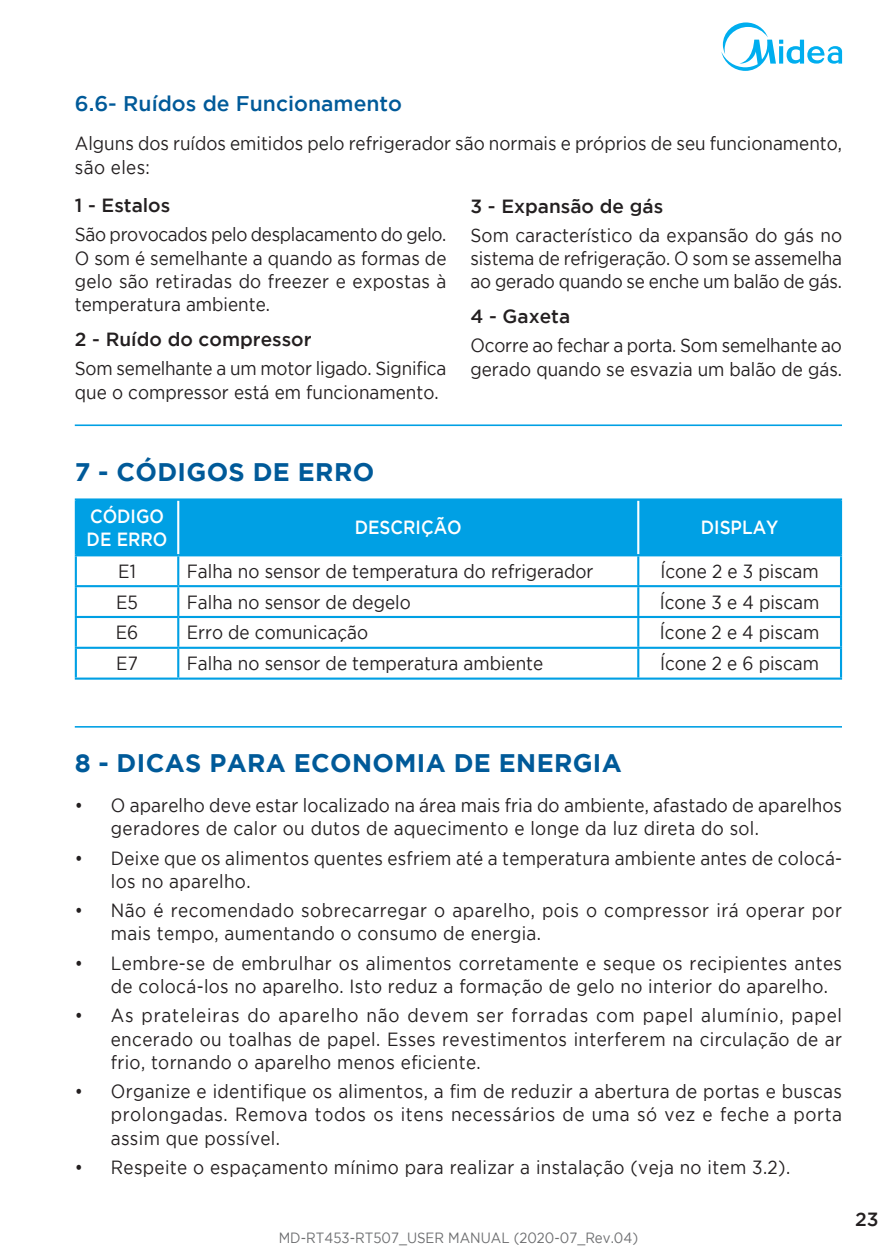
<style>
.page{position:relative;width:893px;height:1259px;background:#fff}
.page>*{position:absolute;margin:0;border:0;box-sizing:border-box;transform-origin:0 0}
.t1{font:700 25.5px "Gotham";letter-spacing:.015em;color:#005a99}
.t2{font:500 21px "Gotham";color:#005a99}
.t3{font:18.9px/23.4px "Gotham";letter-spacing:.01em;color:#231f20;scale:.9 1}
.t4{font:18.9px/23.4px "Gotham";letter-spacing:.03em;color:#231f20;scale:.9 1}
.t5{font:18.9px/23.4px "Gotham";letter-spacing:-.01em;color:#231f20;scale:.9 1}
.t6{font:500 18.9px "Gotham";color:#231f20}
.t7{font:500 18.9px/23.4px "Gotham";color:#fff;scale:.9 1}
.t8{font:14.7px "Gotham";color:#6d6e70;scale:.9 1}
</style>
<div class="page">
<svg style="left:721px;top:22px;width:121px;height:49px"></svg>
<hr style="left:75px;top:424px;width:767px;height:2px;background:#00a0e4">
<hr style="left:75px;top:726px;width:767px;height:1px;background:#00a0e4">
<div style="left:77px;top:500px;width:763px;height:54px;background:#00a0e4"></div>
<hr style="left:177px;top:500px;width:2px;height:54px;background:#fff">
<hr style="left:637px;top:500px;width:2px;height:54px;background:#fff">
<hr style="left:75px;top:500px;width:2px;height:54px;background:#00a0e4">
<hr style="left:75px;top:498px;width:767px;height:2px;background:#00a0e4">
<hr style="left:840px;top:500px;width:2px;height:54px;background:#00a0e4">
<hr style="left:75px;top:556px;width:2px;height:29px;background:#00a0e4">
<hr style="left:75px;top:587px;width:2px;height:29px;background:#00a0e4">
<hr style="left:75px;top:618px;width:2px;height:29px;background:#00a0e4">
<hr style="left:75px;top:649px;width:2px;height:28px;background:#00a0e4">
<hr style="left:75px;top:554px;width:103px;height:2px;background:#00a0e4">
<hr style="left:75px;top:585px;width:103px;height:2px;background:#00a0e4">
<hr style="left:75px;top:616px;width:103px;height:2px;background:#00a0e4">
<hr style="left:75px;top:647px;width:103px;height:2px;background:#00a0e4">
<hr style="left:75px;top:677px;width:103px;height:2px;background:#00a0e4">
<hr style="left:177px;top:556px;width:2px;height:29px;background:#00a0e4">
<hr style="left:177px;top:587px;width:2px;height:29px;background:#00a0e4">
<hr style="left:177px;top:618px;width:2px;height:29px;background:#00a0e4">
<hr style="left:177px;top:649px;width:2px;height:28px;background:#00a0e4">
<hr style="left:178px;top:554px;width:664px;height:2px;background:#00a0e4">
<hr style="left:637px;top:556px;width:2px;height:29px;background:#00a0e4">
<hr style="left:840px;top:556px;width:2px;height:29px;background:#00a0e4">
<hr style="left:637px;top:587px;width:2px;height:29px;background:#00a0e4">
<hr style="left:840px;top:587px;width:2px;height:29px;background:#00a0e4">
<hr style="left:637px;top:618px;width:2px;height:29px;background:#00a0e4">
<hr style="left:840px;top:618px;width:2px;height:29px;background:#00a0e4">
<hr style="left:637px;top:649px;width:2px;height:28px;background:#00a0e4">
<hr style="left:840px;top:649px;width:2px;height:28px;background:#00a0e4">
<hr style="left:178px;top:585px;width:664px;height:2px;background:#00a0e4">
<hr style="left:178px;top:616px;width:664px;height:2px;background:#00a0e4">
<hr style="left:178px;top:647px;width:664px;height:2px;background:#00a0e4">
<hr style="left:178px;top:677px;width:664px;height:2px;background:#00a0e4">
<p class="t2" style="left:75px;top:96px;width:329px">6.6- Ruídos de Funcionamento</p>
<p class="t3" style="left:75px;top:133px;width:854px">Alguns dos ruídos emitidos pelo refrigerador são normais e próprios de seu funcionamento, são eles:</p>
<p class="t6" style="left:470px;top:199px;width:194px">3 - Expansão de gás</p>
<p class="t3" style="left:470px;top:225px;width:414px;text-align:justify">Som característico da expansão do gás no sistema de refrigeração. O som se assemelha ao gerado quando se enche um balão de gás.</p>
<p class="t6" style="left:470px;top:309px;width:101px">4 - Gaxeta</p>
<p class="t5" style="left:470px;top:335px;width:414px">Ocorre ao fechar a porta. Som semelhante ao gerado quando se esvazia um balão de gás.</p>
<p class="t6" style="left:75px;top:198px;width:97px">1 - Estalos</p>
<p class="t3" style="left:75px;top:224px;width:414px;text-align:justify">São provocados pelo desplacamento do gelo.<br>O som é semelhante a quando as formas de gelo são retiradas do freezer e expostas à temperatura ambiente.</p>
<p class="t6" style="left:75px;top:332px;width:238px">2 - Ruído do compressor</p>
<p class="t3" style="left:75px;top:358px;width:414px">Som semelhante a um motor ligado. Significa que o compressor está em funcionamento.</p>
<h1 class="t1" style="left:75px;top:462px;width:301px">7 - CÓDIGOS DE ERRO</h1>
<p class="t7" style="left:87px;top:505px;width:91px">CÓDIGO<br>DE ERRO</p>
<p class="t7" style="left:355px;top:517px;width:120px">DESCRIÇÃO</p>
<p class="t7" style="left:701px;top:517px;width:88px">DISPLAY</p>
<p class="t3" style="left:118px;top:560px;width:21px">E1</p>
<p class="t3" style="left:187px;top:560px;width:454px">Falha no sensor de temperatura do refrigerador</p>
<p class="t3" style="left:660px;top:560px;width:177px">Ícone 2 e 3 piscam</p>
<p class="t3" style="left:116px;top:591px;width:26px">E5</p>
<p class="t3" style="left:187px;top:591px;width:251px">Falha no sensor de degelo</p>
<p class="t3" style="left:660px;top:591px;width:179px">Ícone 3 e 4 piscam</p>
<p class="t3" style="left:116px;top:622px;width:27px">E6</p>
<p class="t3" style="left:187px;top:622px;width:203px">Erro de comunicação</p>
<p class="t3" style="left:660px;top:622px;width:179px">Ícone 2 e 4 piscam</p>
<p class="t3" style="left:116px;top:653px;width:26px">E7</p>
<p class="t3" style="left:187px;top:653px;width:398px">Falha no sensor de temperatura ambiente</p>
<p class="t3" style="left:660px;top:653px;width:178px">Ícone 2 e 6 piscam</p>
<h1 class="t1" style="left:75px;top:753px;width:548px">8 - DICAS PARA ECONOMIA DE ENERGIA</h1>
<p class="t3" style="left:111px;top:795px;width:814px;text-indent:-36px">• O aparelho deve estar localizado na área mais fria do ambiente, afastado de aparelhos geradores de calor ou dutos de aquecimento e longe da luz direta do sol.</p>
<p class="t3" style="left:111px;top:847px;width:814px;text-indent:-36px">• Deixe que os alimentos quentes esfriem até a temperatura ambiente antes de colocá&shy;los no aparelho.</p>
<p class="t4" style="left:111px;top:900px;width:814px;text-indent:-36px">• Não é recomendado sobrecarregar o aparelho, pois o compressor irá operar por mais tempo, aumentando o consumo de energia.</p>
<p class="t3" style="left:111px;top:952px;width:814px;text-indent:-36px">• Lembre-se de embrulhar os alimentos corretamente e seque os recipientes antes de colocá-los no aparelho. Isto reduz a formação de gelo no interior do aparelho.</p>
<p class="t3" style="left:111px;top:1005px;width:814px;text-align:justify;text-indent:-36px">• As prateleiras do aparelho não devem ser forradas com papel alumínio, papel encerado ou toalhas de papel. Esses revestimentos interferem na circulação de ar frio, tornando o aparelho menos eficiente.</p>
<p class="t3" style="left:111px;top:1081px;width:814px;text-align:justify;text-indent:-36px">• Organize e identifique os alimentos, a fim de reduzir a abertura de portas e buscas prolongadas. Remova todos os itens necessários de uma só vez e feche a porta assim que possível.</p>
<p class="t3" style="left:75px;top:1156px;width:796px">• Respeite o espaçamento mínimo para realizar a instalação (veja no item 3.2).</p>
<p class="t8" style="left:279px;top:1232px;width:401px">MD-RT453-RT507_USER MANUAL (2020-07_Rev.04)</p>
<p class="t6" style="left:855px;top:1211px;width:25px">23</p>
</div>
